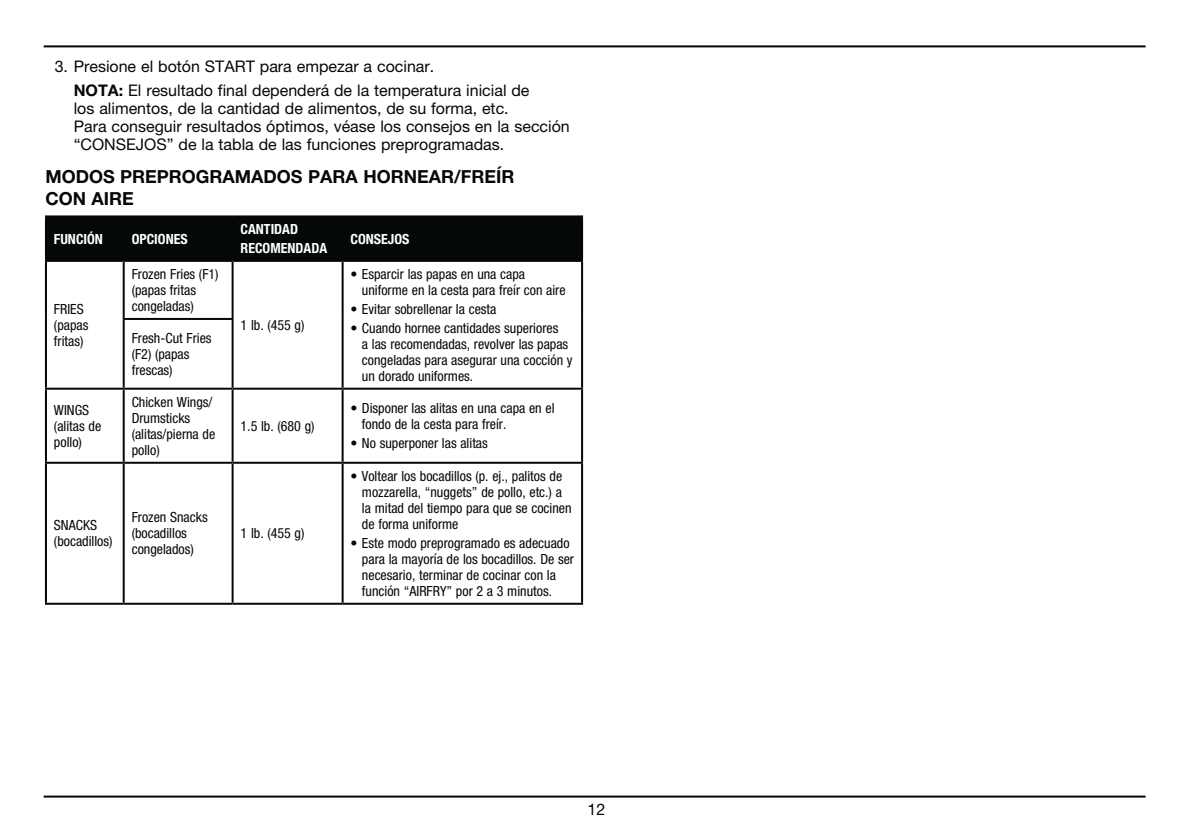
<style>
.page{position:relative;width:1191px;height:840px;background:#fff}
.page>*{position:absolute;margin:0;border:0;box-sizing:border-box;transform-origin:0 0}
.t1{font:700 18px/21.6px "Helvetica Neue LT Std";color:#040809}
.t2{font:16px/18px "Helvetica Neue LT Std";color:#040809}
.t3{font:condensed 14px/16px "Helvetica Neue LT Std";color:#040809}
.t4{font:700 condensed 14px/18.4px "Helvetica Neue LT Std";color:#fff}
.s1{font-weight:700}
</style>
<div class="page">
<hr style="left:44px;top:45px;width:1101px;height:2px;background:#040809">
<hr style="left:44px;top:795px;width:1101px;height:2px;background:#040809">
<div style="left:47px;top:217px;width:534px;height:43px;background:#040809"></div>
<hr style="left:45px;top:215px;width:79px;height:2px;background:#040809">
<hr style="left:45px;top:217px;width:2px;height:43px;background:#040809">
<hr style="left:124px;top:215px;width:109px;height:2px;background:#040809">
<hr style="left:123px;top:217px;width:2px;height:43px;background:#040809">
<hr style="left:233px;top:215px;width:109px;height:2px;background:#040809">
<hr style="left:232px;top:217px;width:2px;height:43px;background:#040809">
<hr style="left:342px;top:215px;width:241px;height:2px;background:#040809">
<hr style="left:341px;top:217px;width:2px;height:43px;background:#040809">
<hr style="left:581px;top:217px;width:2px;height:43px;background:#040809">
<hr style="left:45px;top:260px;width:79px;height:2px;background:#040809">
<hr style="left:45px;top:262px;width:2px;height:57px;background:#040809">
<hr style="left:124px;top:260px;width:109px;height:2px;background:#040809">
<hr style="left:123px;top:262px;width:2px;height:56px;background:#040809">
<hr style="left:233px;top:260px;width:109px;height:2px;background:#040809">
<hr style="left:232px;top:262px;width:2px;height:56px;background:#040809">
<hr style="left:342px;top:260px;width:241px;height:2px;background:#040809">
<hr style="left:341px;top:262px;width:2px;height:57px;background:#040809">
<hr style="left:581px;top:262px;width:2px;height:57px;background:#040809">
<hr style="left:45px;top:319px;width:2px;height:68px;background:#040809">
<hr style="left:123px;top:318px;width:111px;height:2px;background:#040809">
<hr style="left:123px;top:320px;width:2px;height:67px;background:#040809">
<hr style="left:232px;top:320px;width:2px;height:67px;background:#040809">
<hr style="left:341px;top:319px;width:2px;height:68px;background:#040809">
<hr style="left:581px;top:319px;width:2px;height:68px;background:#040809">
<hr style="left:45px;top:387px;width:79px;height:2px;background:#040809">
<hr style="left:45px;top:389px;width:2px;height:72px;background:#040809">
<hr style="left:124px;top:387px;width:109px;height:2px;background:#040809">
<hr style="left:123px;top:389px;width:2px;height:72px;background:#040809">
<hr style="left:233px;top:387px;width:109px;height:2px;background:#040809">
<hr style="left:232px;top:389px;width:2px;height:72px;background:#040809">
<hr style="left:342px;top:387px;width:241px;height:2px;background:#040809">
<hr style="left:341px;top:389px;width:2px;height:72px;background:#040809">
<hr style="left:581px;top:389px;width:2px;height:72px;background:#040809">
<hr style="left:45px;top:461px;width:79px;height:2px;background:#040809">
<hr style="left:45px;top:463px;width:2px;height:139px;background:#040809">
<hr style="left:124px;top:461px;width:109px;height:2px;background:#040809">
<hr style="left:123px;top:463px;width:2px;height:139px;background:#040809">
<hr style="left:233px;top:461px;width:109px;height:2px;background:#040809">
<hr style="left:232px;top:463px;width:2px;height:139px;background:#040809">
<hr style="left:342px;top:461px;width:241px;height:2px;background:#040809">
<hr style="left:341px;top:463px;width:2px;height:139px;background:#040809">
<hr style="left:581px;top:463px;width:2px;height:139px;background:#040809">
<hr style="left:45px;top:602px;width:79px;height:2px;background:#040809">
<hr style="left:124px;top:602px;width:109px;height:2px;background:#040809">
<hr style="left:233px;top:602px;width:109px;height:2px;background:#040809">
<hr style="left:342px;top:602px;width:241px;height:2px;background:#040809">
<p class="t2" style="left:74px;top:57px;width:457px;line-height:23.6px;text-indent:-19px">3. Presione el botón START para empezar a cocinar.<br><span class="s1">NOTA:</span> El resultado final dependerá de la temperatura inicial de</p>
<p class="t2" style="left:74px;top:101px;width:497px">los alimentos, de la cantidad de alimentos, de su forma, etc.<br>Para conseguir resultados óptimos, véase los consejos en la sección “CONSEJOS” de la tabla de las funciones preprogramadas.</p>
<p class="t1" style="left:45px;top:168px;width:470px">MODOS PREPROGRAMADOS PARA HORNEAR/FREÍR<br>CON AIRE</p>
<p class="t4" style="left:54px;top:231px;width:50px">FUNCIÓN</p>
<p class="t4" style="left:132px;top:231px;width:57px">OPCIONES</p>
<p class="t4" style="left:241px;top:222px;width:88px">CANTIDAD<br>RECOMENDADA</p>
<p class="t4" style="left:350px;top:231px;width:60px">CONSEJOS</p>
<p class="t3" style="left:54px;top:302px;width:36px">FRIES (papas fritas)</p>
<p class="t3" style="left:132px;top:267px;width:88px">Frozen Fries (F1) (papas fritas congeladas)</p>
<p class="t3" style="left:132px;top:331px;width:81px">Fresh-Cut Fries (F2) (papas frescas)</p>
<p class="t3" style="left:54px;top:403px;width:49px">WINGS (alitas de pollo)</p>
<p class="t3" style="left:132px;top:395px;width:85px">Chicken Wings/<br>Drumsticks (alitas/pierna de pollo)</p>
<p class="t3" style="left:54px;top:518px;width:60px">SNACKS (bocadillos)</p>
<p class="t3" style="left:132px;top:510px;width:77px">Frozen Snacks (bocadillos congelados)</p>
<p class="t3" style="left:241px;top:318px;width:65px">1 lb. (455 g)</p>
<p class="t3" style="left:241px;top:419px;width:75px">1.5 lb. (680 g)</p>
<p class="t3" style="left:241px;top:526px;width:65px">1 lb. (455 g)</p>
<p class="t3" style="left:362px;top:267px;width:205px;text-indent:-11px">• Esparcir las papas en una capa uniforme en la cesta para freír con aire</p>
<p class="t3" style="left:350px;top:302px;width:147px">• Evitar sobrellenar la cesta</p>
<p class="t3" style="left:362px;top:321px;width:212px;text-indent:-11px">• Cuando hornee cantidades superiores<br>a las recomendadas, revolver las papas congeladas para asegurar una cocción y un dorado uniformes.</p>
<p class="t3" style="left:362px;top:402px;width:194px;text-indent:-11px">• Disponer las alitas en una capa en el fondo de la cesta para freír.</p>
<p class="t3" style="left:350px;top:436px;width:139px">• No superponer las alitas</p>
<p class="t3" style="left:362px;top:469px;width:211px;text-indent:-11px">• Voltear los bocadillos (p. ej., palitos de mozzarella, “nuggets” de pollo, etc.) a la mitad del tiempo para que se cocinen de forma uniforme</p>
<p class="t3" style="left:362px;top:536px;width:214px;text-indent:-11px">• Este modo preprogramado es adecuado para la mayoría de los bocadillos. De ser necesario, terminar de cocinar con la función “AIRFRY” por 2 a 3 minutos.</p>
<p class="t2" style="left:587px;top:801px;width:19px">12</p>
</div>
